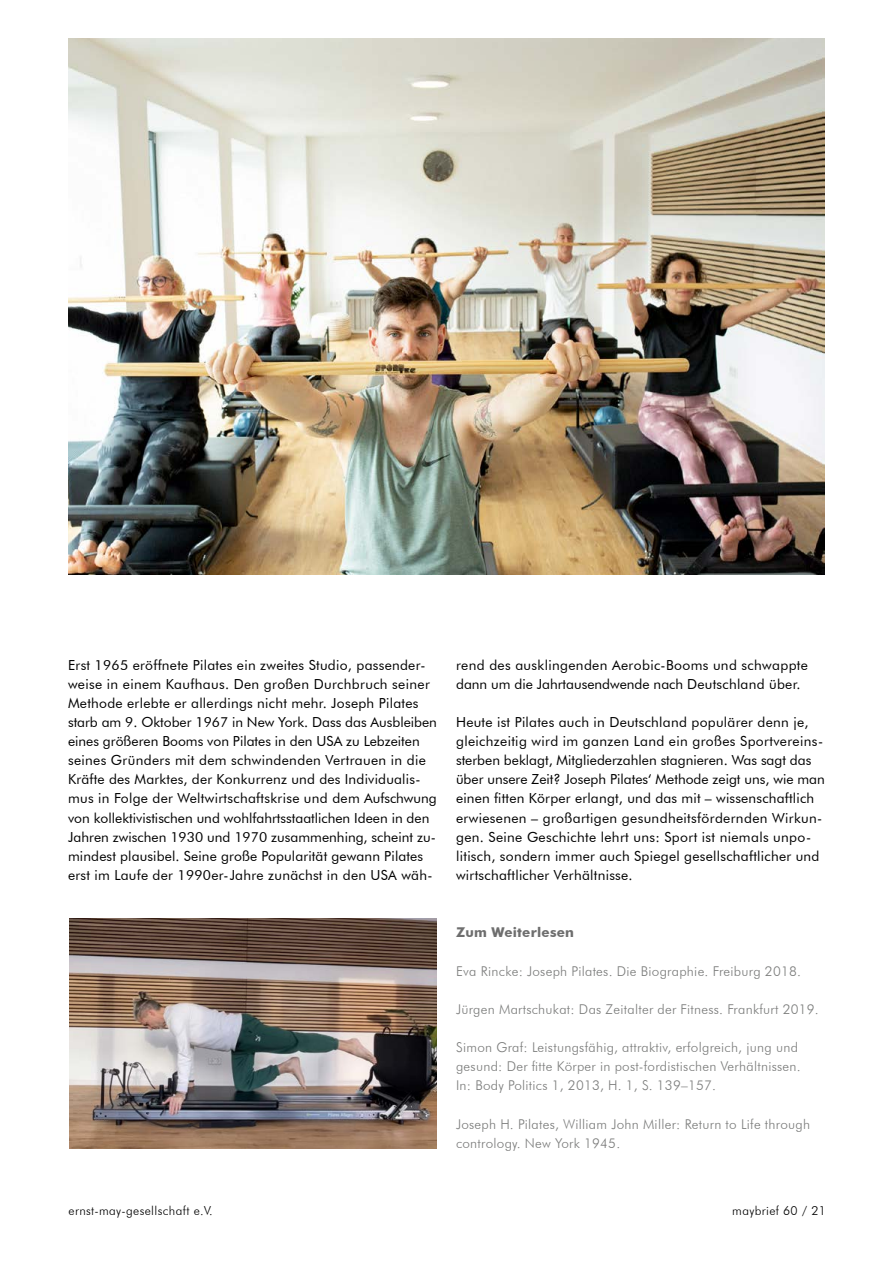
<style>
.page{position:relative;width:893px;height:1263px;background:#fff}
.page>*{position:absolute;margin:0;border:0;box-sizing:border-box;transform-origin:0 0}
.t1{font:13.8px/19px "Futura BT";letter-spacing:.02em;color:#000}
.t2{font:300 13.5px/19.2px "Futura BT";letter-spacing:.02em;color:#7a7b7a}
.t3{font:700 13.5px "Futura BT";letter-spacing:.02em;color:#6e6e6e}
.t4{font:300 12.3px "Futura BT";letter-spacing:.03em;color:#000}
</style>
<div class="page">
<img style="left:69px;top:918px;width:368px;height:230px">
<img style="left:68px;top:38px;width:757px;height:536px">
<p class="t1" style="left:68px;top:655px;width:370px">Erst 1965 eröffnete Pilates ein zweites Studio, passender&shy;weise in einem Kaufhaus. Den großen Durchbruch seiner Methode erlebte er allerdings nicht mehr. Joseph Pilates starb am 9. Oktober 1967 in New York. Dass das Ausbleiben eines größeren Booms von Pilates in den USA zu Lebzeiten seines Gründers mit dem schwindenden Vertrauen in die Kräfte des Marktes, der Konkurrenz und des Individualis&shy;mus in Folge der Weltwirtschaftskrise und dem Aufschwung von kollektivistischen und wohlfahrtsstaatlichen Ideen in den Jahren zwischen 1930 und 1970 zusammenhing, scheint zu&shy;mindest plausibel. Seine große Popularität gewann Pilates erst im Laufe der 1990er-Jahre zunächst in den USA wäh-</p>
<p class="t1" style="left:456px;top:655px;width:353px">rend des ausklingenden Aerobic-Booms und schwappte dann um die Jahrtausendwende nach Deutschland über.</p>
<p class="t1" style="left:456px;top:712px;width:370px">Heute ist Pilates auch in Deutschland populärer denn je, gleichzeitig wird im ganzen Land ein großes Sportvereins&shy;sterben beklagt, Mitgliederzahlen stagnieren. Was sagt das über unsere Zeit? Joseph Pilates‘ Methode zeigt uns, wie man einen fitten Körper erlangt, und das mit – wissenschaftlich erwiesenen – großartigen gesundheitsfördernden Wirkun&shy;gen. Seine Geschichte lehrt uns: Sport ist niemals unpo&shy;litisch, sondern immer auch Spiegel gesellschaftlicher und wirtschaftlicher Verhältnisse.</p>
<p class="t3" style="left:456px;top:924px;width:120px">Zum Weiterlesen</p>
<p class="t2" style="left:456px;top:961px;width:346px">Eva Rincke: Joseph Pilates. Die Biographie. Freiburg 2018.</p>
<p class="t2" style="left:456px;top:999px;width:364px">Jürgen Martschukat: Das Zeitalter der Fitness. Frankfurt 2019.</p>
<p class="t2" style="left:456px;top:1037px;width:346px">Simon Graf: Leistungsfähig, attraktiv, erfolgreich, jung und gesund: Der fitte Körper in post-fordistischen Verhältnissen.<br>In: Body Politics 1, 2013, H. 1, S. 139–157.</p>
<p class="t2" style="left:456px;top:1114px;width:356px">Joseph H. Pilates, William John Miller: Return to Life through contrology. New York 1945.</p>
<p class="t4" style="left:69px;top:1203px;width:146px">ernst-may-gesellschaft e.V.</p>
<p class="t4" style="left:732px;top:1203px;width:95px">maybrief 60 / 21</p>
</div>
